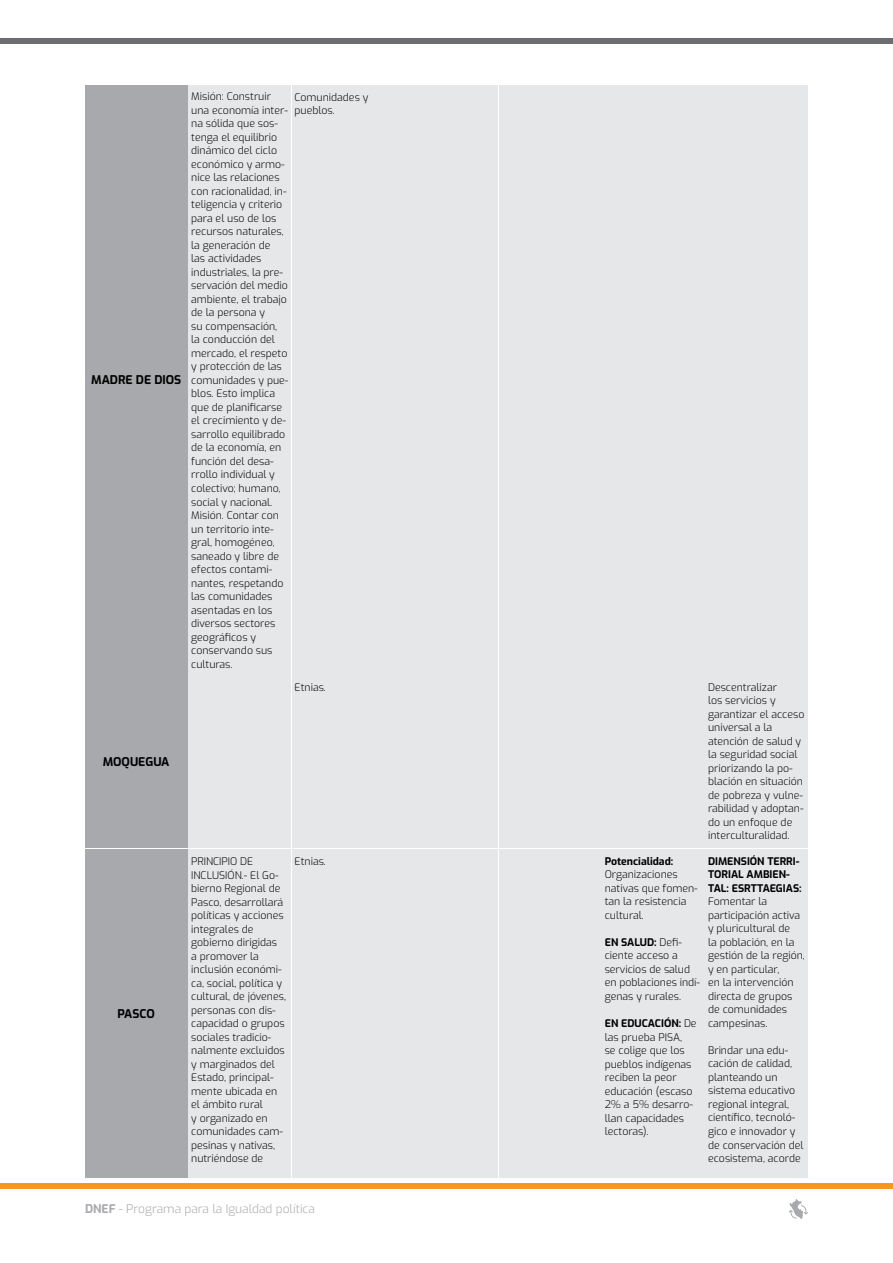
<style>
.page{position:relative;width:893px;height:1263px;background:#fff}
.page>*{position:absolute;margin:0;border:0;box-sizing:border-box;transform-origin:0 0}
.t1{font:300 12px "Exo";color:#a8a9ad}
.t2{font:700 12px "Exo";color:#000001}
.t3{font:300 10.5px/13.5px "Exo";color:#000001}
.t4{font:700 10.5px/13.5px "Exo";color:#000001}
.s1{font-weight:700}
</style>
<div class="page">
<div style="left:0;top:39px;width:893px;height:5px;background:#6c6d70"></div>
<div style="left:0;top:1183px;width:893px;height:5px;background:#f7971d"></div>
<svg style="left:789px;top:1199px;width:19px;height:20px"></svg>
<div style="left:85px;top:85px;width:102px;height:589px;background:#a8a9ad"></div>
<div style="left:85px;top:675px;width:102px;height:173px;background:#a8a9ad"></div>
<div style="left:85px;top:849px;width:102px;height:329px;background:#a8a9ad"></div>
<div style="left:189px;top:85px;width:102px;height:589px;background:#e6e7e9"></div>
<div style="left:189px;top:675px;width:102px;height:173px;background:#e6e7e9"></div>
<div style="left:189px;top:849px;width:102px;height:329px;background:#e6e7e9"></div>
<div style="left:292px;top:85px;width:102px;height:589px;background:#e6e7e9"></div>
<div style="left:292px;top:675px;width:102px;height:173px;background:#e6e7e9"></div>
<div style="left:292px;top:849px;width:102px;height:329px;background:#e6e7e9"></div>
<div style="left:395px;top:85px;width:103px;height:589px;background:#e6e7e9"></div>
<div style="left:395px;top:675px;width:103px;height:173px;background:#e6e7e9"></div>
<div style="left:395px;top:849px;width:103px;height:329px;background:#e6e7e9"></div>
<div style="left:499px;top:85px;width:102px;height:589px;background:#e6e7e9"></div>
<div style="left:499px;top:675px;width:102px;height:173px;background:#e6e7e9"></div>
<div style="left:499px;top:849px;width:102px;height:329px;background:#e6e7e9"></div>
<div style="left:602px;top:85px;width:103px;height:589px;background:#e6e7e9"></div>
<div style="left:602px;top:675px;width:103px;height:173px;background:#e6e7e9"></div>
<div style="left:602px;top:849px;width:103px;height:329px;background:#e6e7e9"></div>
<div style="left:706px;top:85px;width:102px;height:589px;background:#e6e7e9"></div>
<div style="left:706px;top:675px;width:102px;height:173px;background:#e6e7e9"></div>
<div style="left:706px;top:849px;width:102px;height:329px;background:#e6e7e9"></div>
<p class="t2" style="left:91px;top:370px;width:92px">MADRE DE DIOS</p>
<p class="t3" style="left:191px;top:89px;width:99px">Misión: Construir una economía inter&shy;na sólida que sos&shy;tenga el equilibrio dinámico del ciclo económico y armo&shy;nice las relaciones con racionalidad, in&shy;teligencia y criterio para el uso de los recursos naturales, la generación de<br>las actividades industriales, la pre&shy;servación del medio ambiente, el trabajo de la persona y<br>su compensación, la conducción del mercado, el respeto y protección de las comunidades y pue&shy;blos. Esto implica que de planificarse el crecimiento y de&shy;sarrollo equilibrado de la economía, en función del desa&shy;rrollo individual y colectivo; humano, social y nacional.<br>Misión. Contar con un territorio inte&shy;gral, homogéneo, saneado y libre de efectos contami&shy;nantes, respetando las comunidades asentadas en los diversos sectores geográficos y conservando sus culturas.</p>
<p class="t3" style="left:295px;top:90px;width:75px">Comunidades y pueblos.</p>
<p class="t3" style="left:295px;top:680px;width:33px">Etnias.</p>
<p class="t2" style="left:103px;top:752px;width:68px">MOQUEGUA</p>
<p class="t2" style="left:118px;top:1004px;width:39px">PASCO</p>
<p class="t3" style="left:191px;top:854px;width:64px">PRINCIPIO DE</p>
<p class="t3" style="left:295px;top:854px;width:33px">Etnias.</p>
<p class="t3" style="left:191px;top:867px;width:96px">INCLUSIÓN.- El Go&shy;bierno Regional de<br>Pasco, desarrollará políticas y acciones integrales de gobierno dirigidas<br>a promover la inclusión económi&shy;ca, social, política y cultural, de jóvenes, personas con dis&shy;capacidad o grupos sociales tradicio&shy;nalmente excluidos y marginados del<br>Estado, principal&shy;mente ubicada en el ámbito rural<br>y organizado en comunidades cam&shy;pesinas y nativas, nutriéndose de</p>
<p class="t1" style="left:85px;top:1200px;width:231px"><span class="s1">DNEF</span> - Programa para la Igualdad política</p>
<p class="t4" style="left:605px;top:854px;width:70px">Potencialidad:</p>
<p class="t3" style="left:605px;top:867px;width:95px">Organizaciones nativas que fomen&shy;tan la resistencia cultural.</p>
<p class="t3" style="left:605px;top:935px;width:97px"><span class="s1">EN SALUD:</span> Defi&shy;ciente acceso a servicios de salud en poblaciones indí&shy;genas y rurales.</p>
<p class="t3" style="left:605px;top:1016px;width:93px"><span class="s1">EN EDUCACIÓN:</span> De las prueba PISA,<br>se colige que los pueblos indígenas reciben la peor educación (escaso<br>2% a 5% desarro&shy;llan capacidades lectoras).</p>
<p class="t3" style="left:708px;top:680px;width:98px">Descentralizar<br>los servicios y garantizar el acceso universal a la atención de salud y la seguridad social priorizando la po&shy;blación en situación de pobreza y vulne&shy;rabilidad y adoptan&shy;do un enfoque de interculturalidad.</p>
<p class="t4" style="left:708px;top:854px;width:95px">DIMENSIÓN TERRI-<br>TORIAL AMBIEN-<br>TAL: ESRTTAEGIAS:</p>
<p class="t3" style="left:708px;top:894px;width:98px">Fomentar la participación activa y pluricultural de<br>la población, en la gestión de la región, y en particular,<br>en la intervención directa de grupos de comunidades campesinas.</p>
<p class="t3" style="left:708px;top:1043px;width:97px">Brindar una edu&shy;cación de calidad, planteando un sistema educativo regional integral, científico, tecnoló&shy;gico e innovador y de conservación del ecosistema, acorde</p>
</div>
